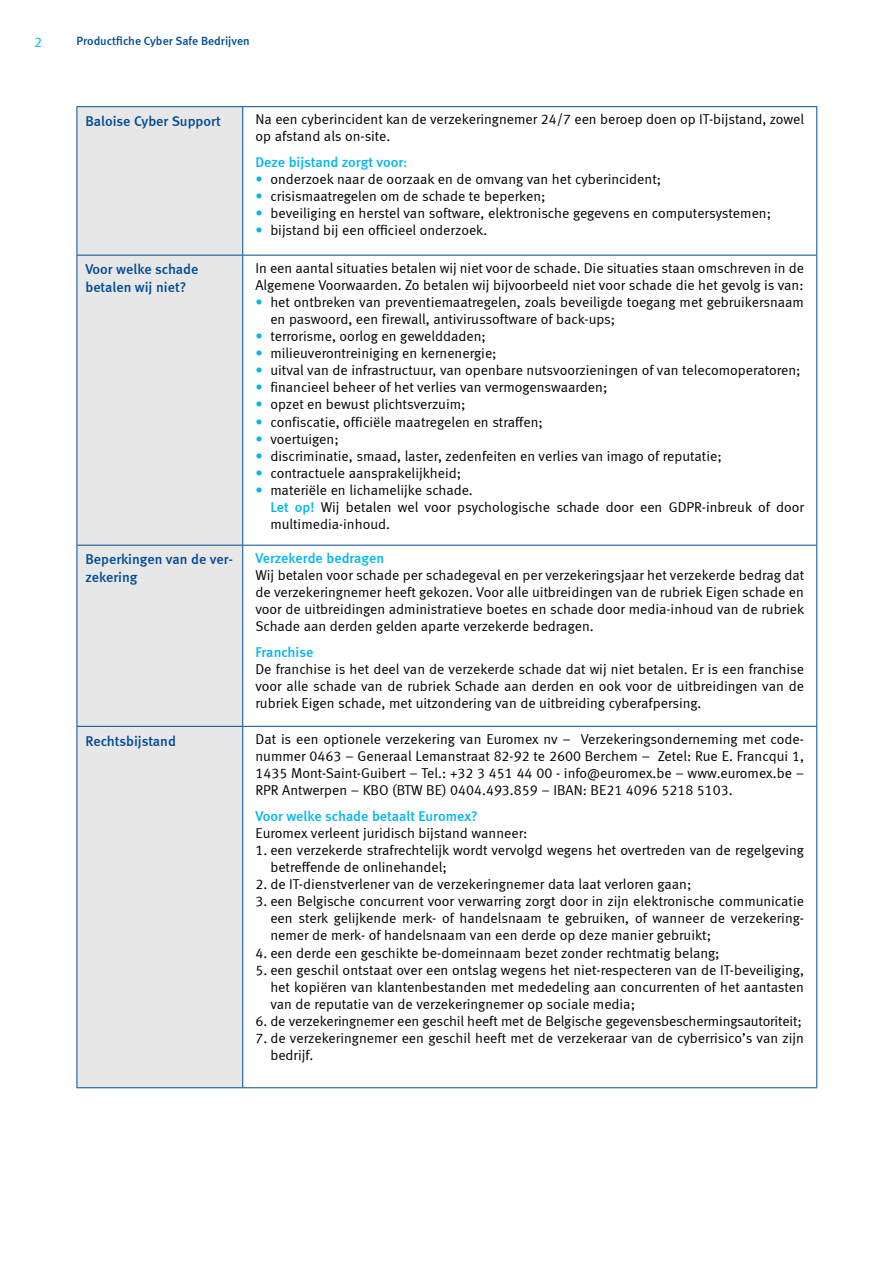
<style>
.page{position:relative;width:893px;height:1263px;background:#fff}
.page>*{position:absolute;margin:0;border:0;box-sizing:border-box;transform-origin:0 0}
.t1{font:14.25px/17.1px "Meta Normal LF";color:#000}
.t2{font:14.25px/17.1px "Meta Medium LF";color:#004b93}
.t3{font:14.25px "Meta Medium LF";color:#00b6ed}
.t4{font:14.25px "Meta Normal LF";color:#00b6ed}
.t5{font:12px "Meta Medium LF";color:#004b93}
.s1{color:#00b6ed}
.s2{font-family:"Meta Medium LF";color:#00b6ed}
</style>
<div class="page">
<div style="left:78px;top:107px;width:164px;height:980px;background:#e7e7e7"></div>
<hr style="left:77px;top:106px;width:166px;height:1px;background:#004b93">
<hr style="left:77px;top:107px;width:1px;height:148px;background:#004b93">
<hr style="left:243px;top:106px;width:574px;height:1px;background:#004b93">
<hr style="left:242px;top:107px;width:1px;height:148px;background:#004b93">
<hr style="left:816px;top:107px;width:1px;height:148px;background:#004b93">
<hr style="left:77px;top:255px;width:166px;height:1px;background:#004b93">
<hr style="left:77px;top:255px;width:1px;height:290px;background:#004b93">
<hr style="left:243px;top:255px;width:574px;height:1px;background:#004b93">
<hr style="left:242px;top:255px;width:1px;height:290px;background:#004b93">
<hr style="left:816px;top:255px;width:1px;height:290px;background:#004b93">
<hr style="left:77px;top:545px;width:166px;height:1px;background:#004b93">
<hr style="left:77px;top:545px;width:1px;height:181px;background:#004b93">
<hr style="left:243px;top:545px;width:574px;height:1px;background:#004b93">
<hr style="left:242px;top:545px;width:1px;height:181px;background:#004b93">
<hr style="left:816px;top:545px;width:1px;height:181px;background:#004b93">
<hr style="left:77px;top:726px;width:166px;height:1px;background:#004b93">
<hr style="left:77px;top:727px;width:1px;height:360px;background:#004b93">
<hr style="left:243px;top:726px;width:574px;height:1px;background:#004b93">
<hr style="left:242px;top:727px;width:1px;height:360px;background:#004b93">
<hr style="left:816px;top:727px;width:1px;height:360px;background:#004b93">
<hr style="left:77px;top:1087px;width:166px;height:1px;background:#004b93">
<hr style="left:243px;top:1087px;width:574px;height:1px;background:#004b93">
<p class="t4" style="left:34px;top:34px;width:9px">2</p>
<p class="t5" style="left:77px;top:34px;width:175px">Productfiche Cyber Safe Bedrijven</p>
<p class="t2" style="left:85px;top:112px;width:137px">Baloise Cyber Support</p>
<p class="t1" style="left:255px;top:111px;width:550px">Na een cyberincident kan de verzekeringnemer 24/7 een beroep doen op IT-bijstand, zowel op afstand als on-site.</p>
<p class="t3" style="left:255px;top:154px;width:153px">Deze bijstand zorgt voor:</p>
<p class="t1" style="left:255px;top:170px;width:407px"><span class="s1">•</span> onderzoek naar de oorzaak en de omvang van het cyberincident;</p>
<p class="t1" style="left:255px;top:187px;width:292px"><span class="s1">•</span> crisismaatregelen om de schade te beperken;</p>
<p class="t1" style="left:255px;top:205px;width:517px"><span class="s1">•</span> beveiliging en herstel van software, elektronische gegevens en computersystemen;</p>
<p class="t1" style="left:255px;top:222px;width:233px"><span class="s1">•</span> bijstand bij een officieel onderzoek.</p>
<p class="t2" style="left:85px;top:261px;width:115px">Voor welke schade betalen wij niet?</p>
<p class="t1" style="left:255px;top:259px;width:550px">In een aantal situaties betalen wij niet voor de schade. Die situaties staan omschreven in de<br>Algemene Voorwaarden. Zo betalen wij bijvoorbeeld niet voor schade die het gevolg is van:</p>
<p class="t1" style="left:270px;top:293px;width:535px;text-indent:-15px"><span class="s1">•</span> het ontbreken van preventiemaatregelen, zoals beveiligde toegang met gebruikersnaam en paswoord, een firewall, antivirussoftware of back-ups;</p>
<p class="t1" style="left:255px;top:327px;width:232px"><span class="s1">•</span> terrorisme, oorlog en gewelddaden;</p>
<p class="t1" style="left:255px;top:344px;width:243px"><span class="s1">•</span> milieuverontreiniging en kernenergie;</p>
<p class="t1" style="left:255px;top:362px;width:547px"><span class="s1">•</span> uitval van de infrastructuur, van openbare nutsvoorzieningen of van telecomoperatoren;</p>
<p class="t1" style="left:255px;top:379px;width:353px"><span class="s1">•</span> financieel beheer of het verlies van vermogenswaarden;</p>
<p class="t1" style="left:255px;top:396px;width:212px"><span class="s1">•</span> opzet en bewust plichtsverzuim;</p>
<p class="t1" style="left:255px;top:413px;width:289px"><span class="s1">•</span> confiscatie, officiële maatregelen en straffen;</p>
<p class="t1" style="left:255px;top:430px;width:85px"><span class="s1">•</span> voertuigen;</p>
<p class="t1" style="left:255px;top:447px;width:468px"><span class="s1">•</span> discriminatie, smaad, laster, zedenfeiten en verlies van imago of reputatie;</p>
<p class="t1" style="left:255px;top:464px;width:207px"><span class="s1">•</span> contractuele aansprakelijkheid;</p>
<p class="t1" style="left:270px;top:481px;width:535px;text-indent:-15px"><span class="s1">•</span> materiële en lichamelijke schade.<br><span class="s2">Let op!</span> Wij betalen wel voor psychologische schade door een GDPR-inbreuk of door multimedia-inhoud.</p>
<p class="t2" style="left:85px;top:550px;width:149px;line-height:18px">Beperkingen van de ver&shy;zekering</p>
<p class="t3" style="left:255px;top:549px;width:130px">Verzekerde bedragen</p>
<p class="t1" style="left:255px;top:566px;width:550px;text-align:justify">Wij betalen voor schade per schadegeval en per verzekeringsjaar het verzekerde bedrag dat de verzekeringnemer heeft gekozen. Voor alle uitbreidingen van de rubriek Eigen schade en voor de uitbreidingen administratieve boetes en schade door media-inhoud van de rubriek Schade aan derden gelden aparte verzekerde bedragen.</p>
<p class="t3" style="left:255px;top:643px;width:59px">Franchise</p>
<p class="t1" style="left:255px;top:660px;width:550px;text-align:justify">De franchise is het deel van de verzekerde schade dat wij niet betalen. Er is een franchise voor alle schade van de rubriek Schade aan derden en ook voor de uitbreidingen van de rubriek Eigen schade, met uitzondering van de uitbreiding cyberafpersing.</p>
<p class="t2" style="left:85px;top:732px;width:92px">Rechtsbijstand</p>
<p class="t1" style="left:255px;top:730px;width:550px;text-align:justify">Dat is een optionele verzekering van Euromex nv – Verzekeringsonderneming met code&shy;nummer 0463 – Generaal Lemanstraat 82-92 te 2600 Berchem – Zetel: Rue E. Francqui 1, 1435 Mont-Saint-Guibert – Tel.: +32 3 451 44 00 - info@euromex.be – www.euromex.be – RPR Antwerpen – KBO (BTW BE) 0404.493.859 – IBAN: BE21 4096 5218 5103.</p>
<p class="t3" style="left:255px;top:807px;width:224px">Voor welke schade betaalt Euromex?</p>
<p class="t1" style="left:255px;top:824px;width:273px">Euromex verleent juridisch bijstand wanneer:</p>
<p class="t1" style="left:270px;top:841px;width:535px;text-indent:-15px">1. een verzekerde strafrechtelijk wordt vervolgd wegens het overtreden van de regelgeving betreffende de onlinehandel;</p>
<p class="t1" style="left:255px;top:875px;width:437px">2. de IT-dienstverlener van de verzekeringnemer data laat verloren gaan;</p>
<p class="t1" style="left:270px;top:892px;width:535px;text-align:justify;text-indent:-15px">3. een Belgische concurrent voor verwarring zorgt door in zijn elektronische communicatie een sterk gelijkende merk- of handelsnaam te gebruiken, of wanneer de verzekering&shy;nemer de merk- of handelsnaam van een derde op deze manier gebruikt;</p>
<p class="t1" style="left:255px;top:944px;width:466px">4. een derde een geschikte be-domeinnaam bezet zonder rechtmatig belang;</p>
<p class="t1" style="left:270px;top:961px;width:535px;text-align:justify;text-indent:-15px">5. een geschil ontstaat over een ontslag wegens het niet-respecteren van de IT-beveiliging, het kopiëren van klantenbestanden met mededeling aan concurrenten of het aantasten van de reputatie van de verzekeringnemer op sociale media;</p>
<p class="t1" style="left:255px;top:1012px;width:548px">6. de verzekeringnemer een geschil heeft met de Belgische gegevensbeschermingsautoriteit;</p>
<p class="t1" style="left:270px;top:1029px;width:535px;text-indent:-15px">7. de verzekeringnemer een geschil heeft met de verzekeraar van de cyberrisico’s van zijn bedrijf.</p>
</div>
